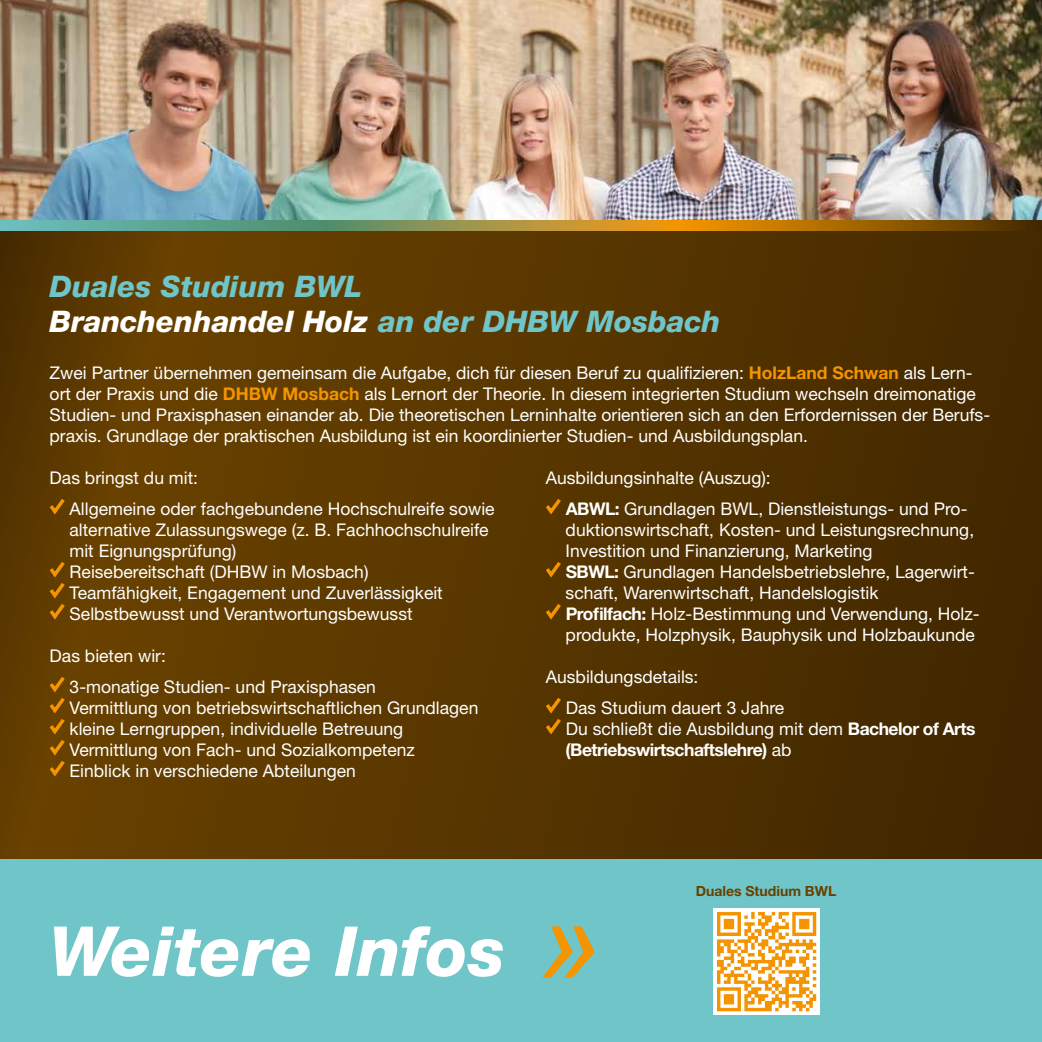
<style>
.page{position:relative;width:1042px;height:1042px;background:#fff}
.page>*{position:absolute;margin:0;border:0;box-sizing:border-box;transform-origin:0 0}
.t1{font:italic 800 68.95px "Helvetica Neue LT Std";color:#fff}
.t2{font:italic 800 29.75px/35.7px "Helvetica Neue LT Std";color:#70c5c8}
.t3{font:17.5px/21px "Helvetica Neue LT Std";color:#fff}
.t4{font:700 17.5px/21px "Helvetica Neue LT Std";letter-spacing:-.03em;color:#fff}
.t5{font:700 14px "Helvetica Neue LT Std";color:#694100}
.s1{color:#fff}
.s2{font-weight:700;color:#f49400}
.s3{font-weight:700}
.s4{font-weight:400}
.s5{font-family:"Arial";font-weight:400;font-size:114.8px;color:#f49400}
</style>
<div class="page">
<img style="left:0;top:0;width:1042px;height:221px">
<div style="left:0;top:231px;width:1042px;height:811px;background:linear-gradient(to right,#684100,#442900)"></div>
<svg style="left:0;top:221px;width:1042px;height:10px;background:#8d8845"></svg>
<div style="left:0;top:859px;width:1042px;height:183px;background:#70c5c8"></div>
<div style="left:713px;top:909px;width:106px;height:106px;background:#fff"></div>
<svg style="left:717px;top:912px;width:99px;height:99px"></svg>
<svg style="left:46px;top:495px;width:22px;height:22px"></svg>
<svg style="left:46px;top:558px;width:22px;height:64px"></svg>
<svg style="left:46px;top:673px;width:22px;height:106px;background:#7e4d00"></svg>
<svg style="left:542px;top:495px;width:22px;height:22px"></svg>
<svg style="left:542px;top:558px;width:22px;height:22px"></svg>
<svg style="left:542px;top:600px;width:22px;height:22px"></svg>
<svg style="left:542px;top:694px;width:22px;height:43px"></svg>
<h2 class="t2" style="left:50px;top:268px;width:672px">Duales Studium BWL<br><span class="s1">Branchenhandel Holz</span> an der DHBW Mosbach</h2>
<p class="t3" style="left:50px;top:362px;width:942px">Zwei Partner übernehmen gemeinsam die Aufgabe, dich für diesen Beruf zu qualifizieren: <span class="s2">HolzLand Schwan</span> als Lern&shy;ort der Praxis und die <span class="s2">DHBW Mosbach</span> als Lernort der Theorie. In diesem integrierten Studium wechseln dreimonatige Studien- und Praxisphasen einander ab. Die theoretischen Lerninhalte orientieren sich an den Erfordernissen der Berufs&shy;praxis. Grundlage der praktischen Ausbildung ist ein koordinierter Studien- und Ausbildungsplan.</p>
<p class="t3" style="left:70px;top:462px;width:426px;line-height:31px;text-indent:-20px">Das bringst du mit:<br>Allgemeine oder fachgebundene Hochschulreife sowie</p>
<p class="t3" style="left:69px;top:518px;width:421px">alternative Zulassungswege (z. B. Fachhochschulreife mit Eignungsprüfung)<br>Reisebereitschaft (DHBW in Mosbach)<br>Teamfähigkeit, Engagement und Zuverlässigkeit Selbstbewusst und Verantwortungsbewusst</p>
<p class="t3" style="left:70px;top:639px;width:308px;line-height:31px;text-indent:-20px">Das bieten wir:<br>3-monatige Studien- und Praxisphasen</p>
<p class="t3" style="left:70px;top:696px;width:410px">Vermittlung von betriebswirtschaftlichen Grundlagen kleine Lerngruppen, individuelle Betreuung Vermittlung von Fach- und Sozialkompetenz Einblick in verschiedene Abteilungen</p>
<p class="t3" style="left:566px;top:462px;width:403px;line-height:31px;text-indent:-20px">Ausbildungsinhalte (Auszug):<br><span class="s3">ABWL:</span> Grundlagen BWL, Dienstleistungs- und Pro-</p>
<p class="t3" style="left:566px;top:518px;width:415px">duktionswirtschaft, Kosten- und Leistungsrechnung, Investition und Finanzierung, Marketing<br><span class="s3">SBWL:</span> Grundlagen Handelsbetriebslehre, Lagerwirt&shy;schaft, Warenwirtschaft, Handelslogistik<br><span class="s3">Profilfach:</span> Holz-Bestimmung und Verwendung, Holz&shy;produkte, Holzphysik, Bauphysik und Holzbaukunde</p>
<p class="t3" style="left:566px;top:660px;width:220px;line-height:31px;text-indent:-20px">Ausbildungsdetails:<br>Das Studium dauert 3 Jahre</p>
<p class="t4" style="left:566px;top:717px;width:411px"><span class="s4">Du schließt die Ausbildung mit dem</span> Bachelor of Arts (Betriebswirtschaftslehre) <span class="s4">ab</span></p>
<h1 class="t1" style="left:50px;top:910px;width:577px">Weitere Infos <span class="s5">»</span></h1>
<p class="t5" style="left:696px;top:882px;width:142px">Duales Studium BWL</p>
</div>
